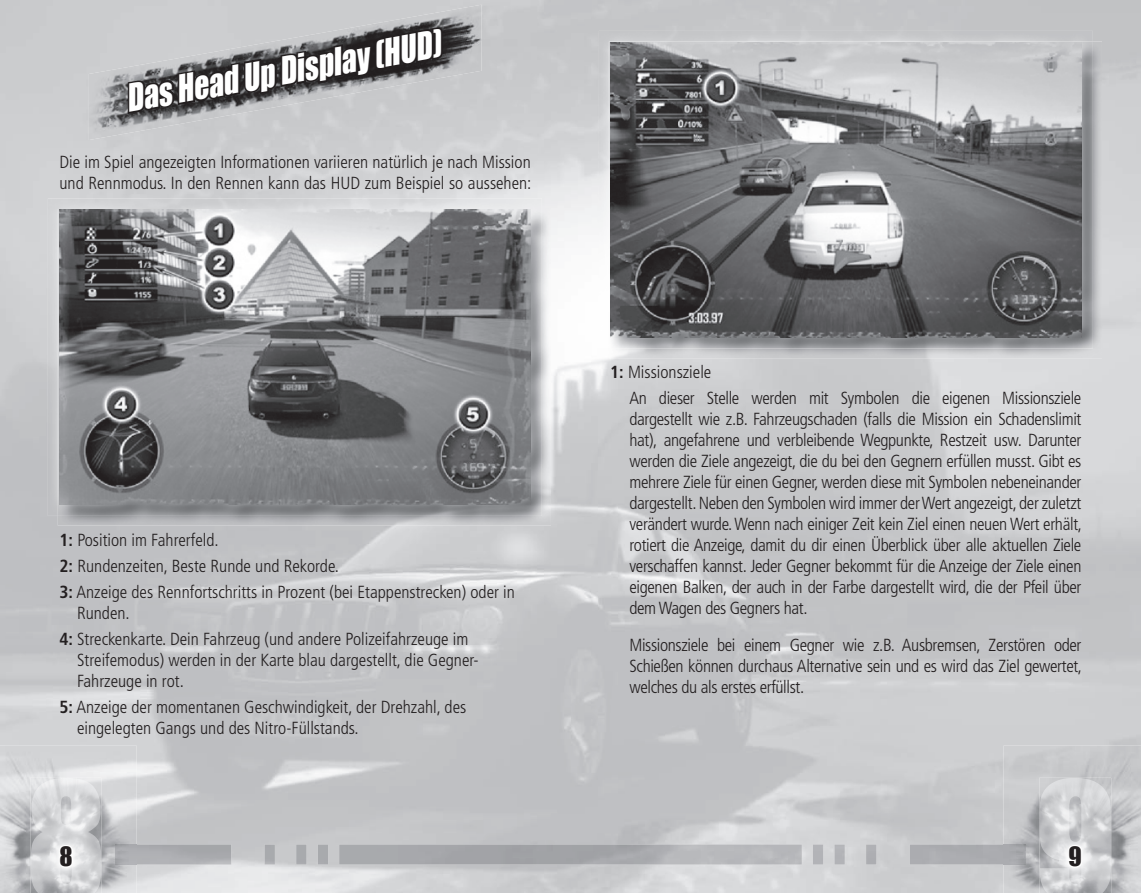
<style>
.page{position:relative;width:1141px;height:893px;background:#fff}
.page>*{position:absolute;margin:0;border:0;box-sizing:border-box;transform-origin:0 0}
.t1{font:italic 35px "Impact";color:#fff;scale:.85 1}
.t2{font:24.5px "Impact";color:#231f20}
.t3{font:300 condensed 17.5px/21px "Frutiger";color:#231f20}
.t4{font:300 condensed 17.5px/25.9px "Frutiger";letter-spacing:-.02em;color:#231f20}
.s1{font-weight:700}
</style>
<div class="page">
<img style="left:89px;top:5px;width:393px;height:135px">
<svg style="left:126px;top:24px;width:319px;height:92px;background:#7d7c7e"></svg>
<img style="left:48px;top:198px;width:494px;height:318px">
<img style="left:58px;top:209px;width:484px;height:307px">
<img style="left:59px;top:210px;width:472px;height:295px">
<img style="left:609px;top:42px;width:484px;height:306px">
<img style="left:610px;top:42px;width:472px;height:295px">
<img style="left:137px;top:844px;width:867px;height:21px">
<img style="left:0;top:746px;width:137px;height:147px">
<img style="left:1004px;top:746px;width:137px;height:147px">
<img style="left:30px;top:778px;width:72px;height:115px">
<img style="left:1039px;top:778px;width:72px;height:115px">
<img style="left:50px;top:837px;width:31px;height:39px">
<svg style="left:57px;top:843px;width:18px;height:27px"></svg>
<img style="left:1059px;top:837px;width:32px;height:39px">
<svg style="left:1066px;top:843px;width:18px;height:27px"></svg>
<h1 class="t1" style="left:121px;top:72px;width:376px;rotate:-10deg">Das Head Up Display (HUD)</h1>
<p class="t3" style="left:60px;top:152px;width:473px">Die im Spiel angezeigten Informationen variieren natürlich je nach Mission und Rennmodus. In den Rennen kann das HUD zum Beispiel so aussehen:</p>
<p class="t3" style="left:60px;top:527px;width:457px;line-height:25.9px"><span class="s1">1:</span> Position im Fahrerfeld.<br><span class="s1">2:</span> Rundenzeiten, Beste Runde und Rekorde.<br><span class="s1">3:</span> Anzeige des Rennfortschritts in Prozent (bei Etappenstrecken) oder in</p>
<p class="t3" style="left:60px;top:600px;width:410px;line-height:25.9px;text-indent:18px">Runden.<br><span class="s1">4:</span> Streckenkarte. Dein Fahrzeug (und andere Polizeifahrzeuge im</p>
<p class="t3" style="left:77px;top:650px;width:403px">Streifemodus) werden in der Karte blau dargestellt, die Gegner-<br>Fahrzeuge in rot.</p>
<p class="t3" style="left:77px;top:697px;width:391px;text-indent:-18px"><span class="s1">5:</span> Anzeige der momentanen Geschwindigkeit, der Drehzahl, des eingelegten Gangs und des Nitro-Füllstands.</p>
<p class="t4" style="left:629px;top:359px;width:453px;text-indent:-19px"><span class="s1">1:</span> Missionsziele<br>An dieser Stelle werden mit Symbolen die eigenen Missionsziele</p>
<p class="t3" style="left:629px;top:409px;width:454px;text-align:justify">dargestellt wie z.B. Fahrzeugschaden (falls die Mission ein Schadenslimit hat), angefahrene und verbleibende Wegpunkte, Restzeit usw. Darunter werden die Ziele angezeigt, die du bei den Gegnern erfüllen musst. Gibt es mehrere Ziele für einen Gegner, werden diese mit Symbolen nebeneinander dargestellt. Neben den Symbolen wird immer der Wert angezeigt, der zuletzt verändert wurde. Wenn nach einiger Zeit kein Ziel einen neuen Wert erhält, rotiert die Anzeige, damit du dir einen Überblick über alle aktuellen Ziele verschaffen kannst. Jeder Gegner bekommt für die Anzeige der Ziele einen eigenen Balken, der auch in der Farbe dargestellt wird, die der Pfeil über dem Wagen des Gegners hat.</p>
<p class="t3" style="left:629px;top:635px;width:454px;text-align:justify">Missionsziele bei einem Gegner wie z.B. Ausbremsen, Zerstören oder Schießen können durchaus Alternative sein und es wird das Ziel gewertet, welches du als erstes erfüllst.</p>
<h2 class="t2" style="left:60px;top:837px;width:15px">8</h2>
<h2 class="t2" style="left:1068px;top:837px;width:15px">9</h2>
</div>
